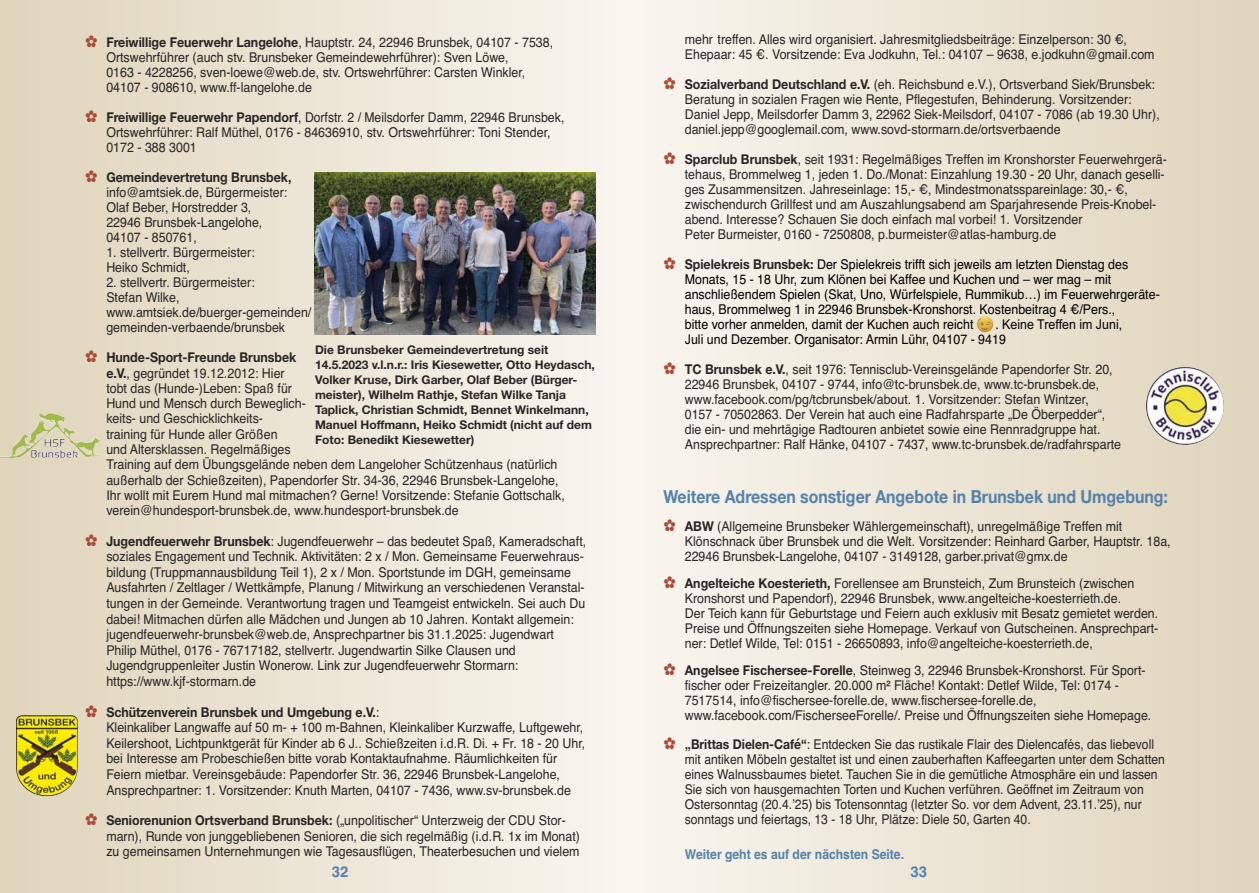
<style>
.page{position:relative;width:1259px;height:893px;background:#fff}
.page>*{position:absolute;margin:0;border:0;box-sizing:border-box;transform-origin:0 0}
.t1{font:700 18px "Helvetica Neue";color:#5482aa;scale:.88 1}
.t2{font:700 15px "Helvetica";color:#5482aa}
.t3{font:13.5px/15px "Helvetica";color:#272526;scale:.92 1}
.t4{font:13.5px/15px "Helvetica";color:#272526;scale:.9 1}
.t5{font:13.5px/15px "Helvetica";color:#000;scale:.92 1}
.t6{font:700 13.5px "Helvetica Neue";color:#272526;scale:.92 1}
.t7{font:700 13.5px "Helvetica";color:#5482aa;scale:.9 1}
.t8{font:13.5px "Arial";color:#000;scale:.92 1}
.t9{font:700 12px/15px "Helvetica Neue";color:#272526}
.s1{color:#ac4a35}
.s2{font-family:"Helvetica Neue";font-weight:700}
.s3{font-family:"Helvetica";font-weight:400}
.s4{font-family:"Helvetica Neue";font-weight:700;color:#272526}
.s5{font-family:"Helvetica"}
.s6{font-family:"Arial"}
.s7{font-weight:700}
</style>
<div class="page">
<div style="left:0;top:0;width:629px;height:893px;background:linear-gradient(to right,#e0d5bb,#f9f5ef)"></div>
<div style="left:629px;top:0;width:630px;height:893px;background:linear-gradient(to right,#f9f6f0,#e0d5bc)"></div>
<img style="left:315px;top:172px;width:280px;height:162px">
<img style="left:977px;top:316px;width:16px;height:9px">
<img style="left:1145px;top:366px;width:79px;height:79px">
<img style="left:16px;top:715px;width:62px;height:81px">
<img style="left:0;top:414px;width:56px;height:44px">
<p class="t3" style="left:106px;top:36px;width:487px;text-indent:-21px"><span class="s1">✿</span> <span class="s2">Freiwillige Feuerwehr Langelohe</span>, Hauptstr. 24, 22946 Brunsbek, 04107 - 7538, Ortswehrführer (auch stv. Brunsbeker Gemeindewehrführer): Sven Löwe,<br>0163 - 4228256, sven-loewe@web.de, stv. Ortswehrführer: Carsten Winkler, 04107 - 908610, www.ff-langelohe.de</p>
<p class="t3" style="left:106px;top:111px;width:499px;text-indent:-21px"><span class="s1">✿</span> <span class="s2">Freiwillige Feuerwehr Papendorf</span>, Dorfstr. 2 / Meilsdorfer Damm, 22946 Brunsbek,<br>Ortswehrführer: Ralf Müthel, 0176 - 84636910, stv. Ortswehrführer: Toni Stender,<br>0172 - 388 3001</p>
<p class="t6" style="left:85px;top:173px;width:226px"><span class="s1">✿</span> Gemeindevertretung Brunsbek,</p>
<p class="t3" style="left:106px;top:186px;width:198px">info@amtsiek.de, Bürgermeister:<br>Olaf Beber, Horstredder 3,<br>22946 Brunsbek-Langelohe,<br>04107 - 850761,</p>
<p class="t3" style="left:106px;top:246px;width:163px">1. stellvertr. Bürgermeister:<br>Heiko Schmidt,</p>
<p class="t3" style="left:106px;top:276px;width:224px">2. stellvertr. Bürgermeister:<br>Stefan Wilke, www.amtsiek.de/buerger-gemeinden/ gemeinden-verbaende/brunsbek</p>
<p class="t6" style="left:85px;top:353px;width:231px"><span class="s1">✿</span> Hunde-Sport-Freunde Brunsbek</p>
<p class="t3" style="left:106px;top:366px;width:500px"><span class="s2">e.V.</span>, gegründet 19.12.2012: Hier<br>tobt das (Hunde-)Leben: Spaß für<br>Hund und Mensch durch Beweglich-<br>keits- und Geschicklichkeits-<br>training für Hunde aller Größen<br>und Altersklassen. Regelmäßiges<br>Training auf dem Übungsgelände neben dem Langeloher Schützenhaus (natürlich außerhalb der Schießzeiten), Papendorfer Str. 34-36, 22946 Brunsbek-Langelohe, Ihr wollt mit Eurem Hund mal mitmachen? Gerne! Vorsitzende: Stefanie Gottschalk, verein@hundesport-brunsbek.de, www.hundesport-brunsbek.de</p>
<p class="t3" style="left:106px;top:534px;width:523px;line-height:15.6px;text-indent:-21px"><span class="s1">✿</span> <span class="s2">Jugendfeuerwehr Brunsbek</span>: Jugendfeuerwehr – das bedeutet Spaß, Kameradschaft, soziales Engagement und Technik. Aktivitäten: 2 x / Mon. Gemeinsame Feuerwehraus&shy;bildung (Truppmannausbildung Teil 1), 2 x / Mon. Sportstunde im DGH, gemeinsame Ausfahrten / Zeltlager / Wettkämpfe, Planung / Mitwirkung an verschiedenen Veranstal&shy;tungen in der Gemeinde. Verantwortung tragen und Teamgeist entwickeln. Sei auch Du dabei! Mitmachen dürfen alle Mädchen und Jungen ab 10 Jahren. Kontakt allgemein: jugendfeuerwehr-brunsbek@web.de, Ansprechpartner bis 31.1.2025: Jugendwart Philip Müthel, 0176 - 76717182, stellvertr. Jugendwartin Silke Clausen und Jugendgruppenleiter Justin Wonerow. Link zur Jugendfeuerwehr Stormarn: https://www.kjf-stormarn.de</p>
<p class="t6" style="left:85px;top:707px;width:321px"><span class="s1">✿</span> Schützenverein Brunsbek und Umgebung e.V.<span class="s3">:</span></p>
<p class="t3" style="left:106px;top:721px;width:522px;line-height:15.6px">Kleinkaliber Langwaffe auf 50 m- + 100 m-Bahnen, Kleinkaliber Kurzwaffe, Luftgewehr, Keilershoot, Lichtpunktgerät für Kinder ab 6 J.. Schießzeiten i.d.R. Di. + Fr. 18 - 20 Uhr, bei Interesse am Probeschießen bitte vorab Kontaktaufnahme. Räumlichkeiten für Feiern mietbar. Vereinsgebäude: Papendorfer Str. 36, 22946 Brunsbek-Langelohe, Ansprechpartner: 1. Vorsitzender: Knuth Marten, 04107 - 7436, www.sv-brunsbek.de</p>
<p class="t3" style="left:106px;top:814px;width:516px;text-indent:-21px"><span class="s1">✿</span> <span class="s2">Seniorenunion Ortsverband Brunsbek:</span> („unpolitischer“ Unterzweig der CDU Stor&shy;marn), Runde von junggebliebenen Senioren, die sich regelmäßig (i.d.R. 1x im Monat) zu gemeinsamen Unternehmungen wie Tagesausflügen, Theaterbesuchen und vielem</p>
<p class="t9" style="left:315px;top:344px;width:281px">Die Brunsbeker Gemeindevertretung seit 14.5.2023 v.l.n.r.: Iris Kiesewetter, Otto Heydasch, Volker Kruse, Dirk Garber, Olaf Beber (Bürger&shy;meister), Wilhelm Rathje, Stefan Wilke Tanja Taplick, Christian Schmidt, Bennet Winkelmann, Manuel Hoffmann, Heiko Schmidt (nicht auf dem Foto: Benedikt Kiesewetter)</p>
<p class="t3" style="left:685px;top:33px;width:512px">mehr treffen. Alles wird organisiert. Jahresmitgliedsbeiträge: Einzelperson: 30 €,<br>Ehepaar: 45 €. Vorsitzende: Eva Jodkuhn, Tel.: 04107 – 9638, e.jodkuhn@gmail.com</p>
<p class="t3" style="left:685px;top:78px;width:518px;text-indent:-21px"><span class="s1">✿</span> <span class="s2">Sozialverband Deutschland e.V.</span> (eh. Reichsbund e.V.), Ortsverband Siek/Brunsbek:<br>Beratung in sozialen Fragen wie Rente, Pflegestufen, Behinderung. Vorsitzender:<br>Daniel Jepp, Meilsdorfer Damm 3, 22962 Siek-Meilsdorf, 04107 - 7086 (ab 19.30 Uhr), daniel.jepp@googlemail.com, www.sovd-stormarn.de/ortsverbaende</p>
<p class="t3" style="left:685px;top:153px;width:525px;text-indent:-21px"><span class="s1">✿</span> <span class="s2">Sparclub Brunsbek</span>, seit 1931: Regelmäßiges Treffen im Kronshorster Feuerwehrgerä&shy;tehaus, Brommelweg 1, jeden 1. Do./Monat: Einzahlung 19.30 - 20 Uhr, danach geselli&shy;ges Zusammensitzen. Jahreseinlage: 15,- €, Mindestmonatsspareinlage: 30,- €, zwischendurch Grillfest und am Auszahlungsabend am Sparjahresende Preis-Knobel&shy;abend. Interesse? Schauen Sie doch einfach mal vorbei! 1. Vorsitzender<br>Peter Burmeister, 0160 - 7250808, p.burmeister@atlas-hamburg.de</p>
<p class="t5" style="left:685px;top:258px;width:518px;text-indent:-21px"><span class="s1">✿</span> <span class="s4">Spielekreis Brunsbek:</span> Der Spielekreis trifft sich jeweils am letzten Dienstag des Monats, 15 - 18 Uhr, zum Klönen bei Kaffee und Kuchen und – wer mag – mit anschließendem Spielen (Skat, Uno, Würfelspiele, Rummikub…) im Feuerwehrgeräte&shy;haus, Brommelweg 1 in 22946 Brunsbek-Kronshorst. Kostenbeitrag 4 €/Pers.,<br>bitte vorher anmelden, damit der Kuchen auch reicht</p>
<p class="t8" style="left:995px;top:320px;width:139px"><span class="s5">.</span> Keine Treffen im Juni,</p>
<p class="t5" style="left:685px;top:333px;width:350px"><span class="s6">Juli und Dezember.</span> Organisator: Armin Lühr, 04107 - 9419</p>
<p class="t3" style="left:685px;top:363px;width:476px;text-indent:-21px"><span class="s1">✿</span> <span class="s2">TC Brunsbek e.V.</span>, seit 1976: Tennisclub-Vereinsgelände Papendorfer Str. 20, 22946 Brunsbek, 04107 - 9744, info@tc-brunsbek.de, www.tc-brunsbek.de, www.facebook.com/pg/tcbrunsbek/about. 1. Vorsitzender: Stefan Wintzer,<br>0157 - 70502863. Der Verein hat auch eine Radfahrsparte „De Öberpedder“, die ein- und mehrtägige Radtouren anbietet sowie eine Rennradgruppe hat.<br>Ansprechpartner: Ralf Hänke, 04107 - 7437, www.tc-brunsbek.de/radfahrsparte</p>
<h1 class="t1" style="left:663px;top:490px;width:574px">Weitere Adressen sonstiger Angebote in Brunsbek und Umgebung:</h1>
<p class="t3" style="left:685px;top:520px;width:530px;text-indent:-21px"><span class="s1">✿</span> <span class="s2">ABW</span> (Allgemeine Brunsbeker Wählergemeinschaft), unregelmäßige Treffen mit<br>Klönschnack über Brunsbek und die Welt. Vorsitzender: Reinhard Garber, Hauptstr. 18a,<br>22946 Brunsbek-Langelohe, 04107 - 3149128, garber.privat@gmx.de</p>
<p class="t3" style="left:685px;top:577px;width:516px;text-indent:-21px"><span class="s1">✿</span> <span class="s2">Angelteiche Koesterieth,</span> Forellensee am Brunsteich, Zum Brunsteich (zwischen Kronshorst und Papendorf), 22946 Brunsbek, www.angelteiche-koesterrieth.de.<br>Der Teich kann für Geburtstage und Feiern auch exklusiv mit Besatz gemietet werden.<br>Preise und Öffnungszeiten siehe Homepage. Verkauf von Gutscheinen. Ansprechpart&shy;ner: Detlef Wilde, Tel: 0151 - 26650893, info@angelteiche-koesterrieth.de,</p>
<p class="t3" style="left:685px;top:664px;width:508px;text-indent:-21px"><span class="s1">✿</span> <span class="s2">Angelsee Fischersee-Forelle</span>, Steinweg 3, 22946 Brunsbek-Kronshorst. Für Sport&shy;fischer oder Freizeitangler. 20.000 m² Fläche! Kontakt: Detlef Wilde, Tel: 0174 - 7517514, info@fischersee-forelle.de, www.fischersee-forelle.de, www.facebook.com/FischerseeForelle/. Preise und Öffnungszeiten siehe Homepage.</p>
<p class="t4" style="left:685px;top:738px;width:535px;text-indent:-21px"><span class="s1">✿</span> <span class="s7">„</span><span class="s2">Brittas Dielen-Café“</span>: Entdecken Sie das rustikale Flair des Dielencafés, das liebevoll mit antiken Möbeln gestaltet ist und einen zauberhaften Kaffeegarten unter dem Schatten eines Walnussbaumes bietet. Tauchen Sie in die gemütliche Atmosphäre ein und lassen Sie sich von hausgemachten Torten und Kuchen verführen. Geöffnet im Zeitraum von Ostersonntag (20.4.’25) bis Totensonntag (letzter So. vor dem Advent, 23.11.’25), nur sonntags und feiertags, 13 - 18 Uhr, Plätze: Diele 50, Garten 40.</p>
<p class="t7" style="left:685px;top:849px;width:245px">Weiter geht es auf der nächsten Seite.</p>
<p class="t2" style="left:332px;top:866px;width:18px">32</p>
<p class="t2" style="left:910px;top:866px;width:18px">33</p>
</div>
